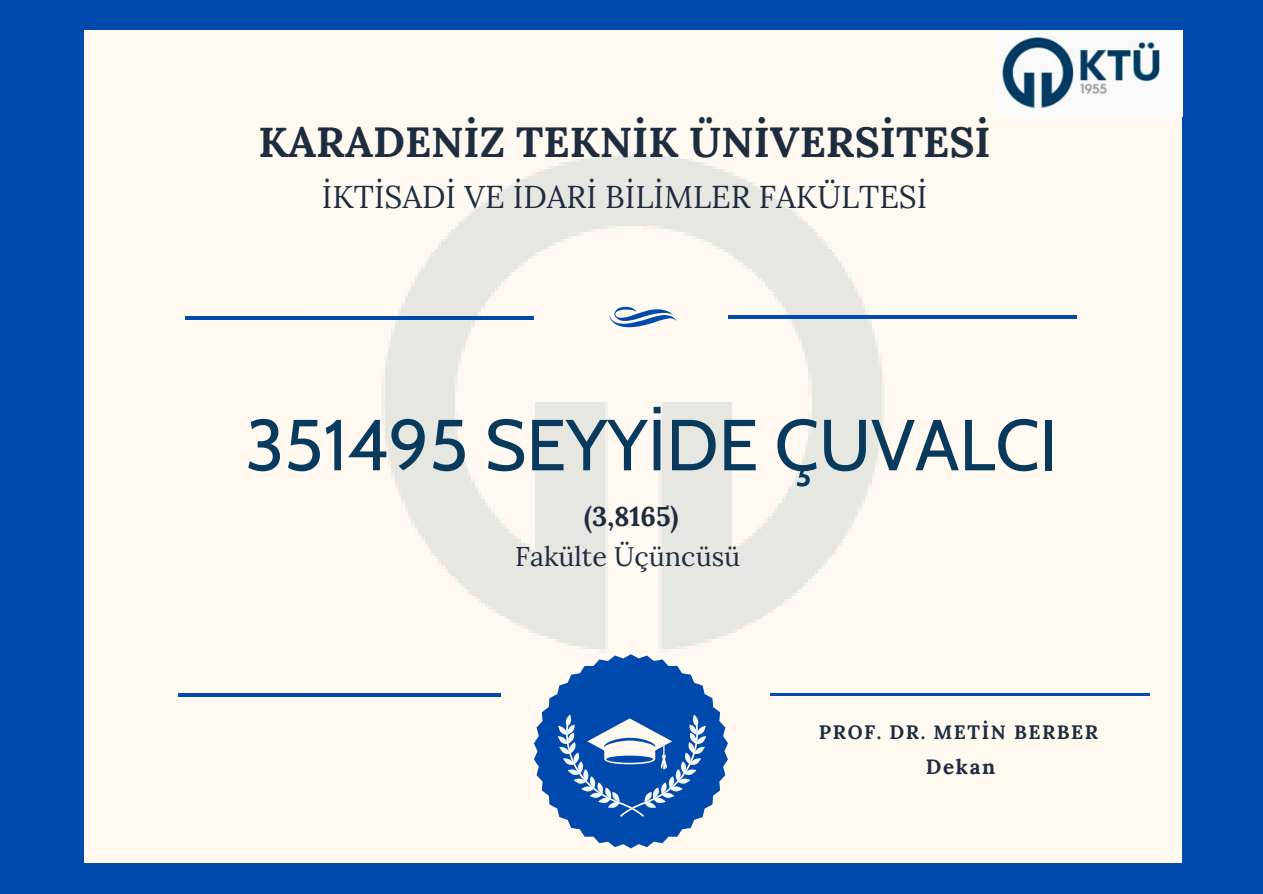
<style>
.page{position:relative;width:1263px;height:894px;background:#fff}
.page>*{position:absolute;margin:0;border:0;box-sizing:border-box;transform-origin:0 0}
.t1{font:72px "Cabin";color:#083a5e}
.t2{font:700 42px "Lora";color:#1d2c3e}
.t3{font:31.5px "Lora";color:#1d2c3e}
.t4{font:27px "Lora";color:#1d2c3e}
.t5{font:700 27px "Lora";color:#1d2c3e}
.t6{font:700 20.55px "Lora";letter-spacing:.08em;color:#1d2c3e}
.t7{font:700 19.35px "Lora";letter-spacing:.08em;color:#1d2c3e}
</style>
<div class="page">
<div style="left:0;top:0;width:1263px;height:893px;background:#004aad"></div>
<div style="left:84px;top:30px;width:1098px;height:832px;background:#fff9f0"></div>
<img style="left:298px;top:152px;width:666px;height:545px">
<svg style="left:534px;top:654px;width:194px;height:194px"></svg>
<svg style="left:609px;top:307px;width:67px;height:20px"></svg>
<hr style="left:185px;top:316px;width:349px;height:3px;background:#004aad">
<hr style="left:728px;top:315px;width:349px;height:4px;background:#004aad">
<hr style="left:770px;top:692px;width:379px;height:3px;background:#004aad">
<svg style="left:178px;top:692px;width:322px;height:4px"></svg>
<img style="left:1001px;top:30px;width:167px;height:87px">
<h2 class="t2" style="left:258px;top:115px;width:734px">KARADENİZ TEKNİK ÜNİVERSİTESİ</h2>
<p class="t3" style="left:322px;top:176px;width:607px">İKTİSADİ VE İDARİ BİLİMLER FAKÜLTESİ</p>
<h1 class="t1" style="left:245px;top:400px;width:814px">351495 SEYYİDE ÇUVALCI</h1>
<p class="t5" style="left:584px;top:498px;width:96px">(3,8165)</p>
<p class="t4" style="left:515px;top:538px;width:227px">Fakülte Üçüncüsü</p>
<p class="t7" style="left:819px;top:719px;width:281px">PROF. DR. METİN BERBER</p>
<p class="t6" style="left:926px;top:753px;width:71px">Dekan</p>
</div>
